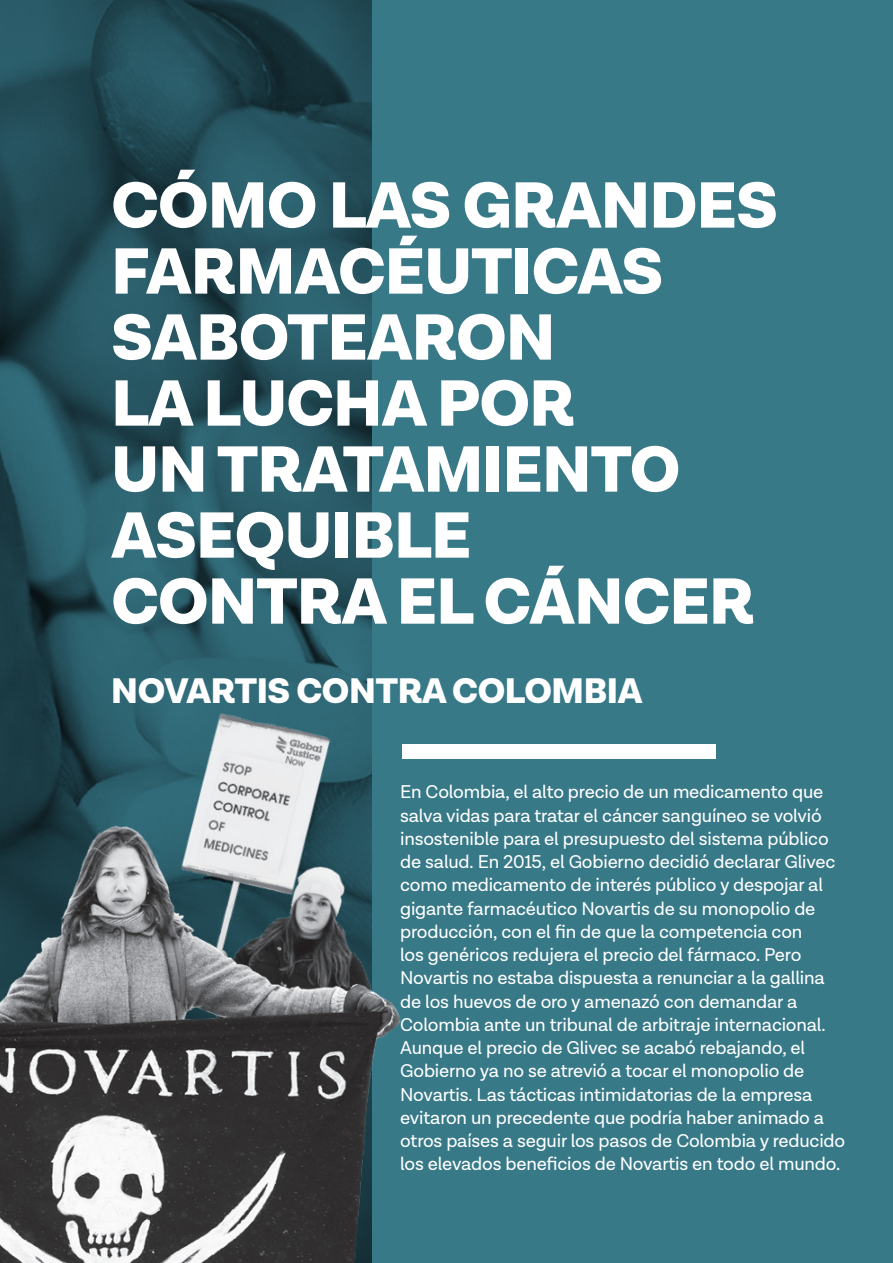
<style>
.page{position:relative;width:893px;height:1263px;background:#387988}
.page>*{position:absolute;margin:0;border:0;box-sizing:border-box;transform-origin:0 0}
.t1{font:900 66px/66px "Lota Grotesque";letter-spacing:-.01em;color:#fff}
.t2{font:900 36px "Lota Grotesque";letter-spacing:-.01em;color:#fff}
.t3{font:18.75px/23.2px "Lota Grotesque";letter-spacing:-.01em;color:#fff}
</style>
<div class="page">
<svg style="left:0;top:0;width:371px;height:208px;background:#214a55"></svg>
<img style="left:0;top:208px;width:716px;height:1055px">
<div style="left:402px;top:744px;width:313px;height:15px;background:#fff"></div>
<p class="t1" style="left:111px;top:175px;width:668px">CÓMO LAS GRANDES<br>FARMACÉUTICAS<br>SABOTEARON</p>
<p class="t1" style="left:111px;top:373px;width:465px">LA LUCHA POR</p>
<p class="t1" style="left:111px;top:439px;width:570px">UN TRATAMIENTO<br>ASEQUIBLE</p>
<p class="t1" style="left:111px;top:571px;width:645px">CONTRA EL CÁNCER</p>
<p class="t2" style="left:111px;top:669px;width:533px">NOVARTIS CONTRA COLOMBIA</p>
<p class="t3" style="left:400px;top:781px;width:446px">En Colombia, el alto precio de un medicamento que salva vidas para tratar el cáncer sanguíneo se volvió insostenible para el presupuesto del sistema público de salud. En 2015, el Gobierno decidió declarar Glivec como medicamento de interés público y despojar al gigante farmacéutico Novartis de su monopolio de producción, con el fin de que la competencia con<br>los genéricos redujera el precio del fármaco. Pero Novartis no estaba dispuesta a renunciar a la gallina de los huevos de oro y amenazó con demandar a Colombia ante un tribunal de arbitraje internacional.<br>Aunque el precio de Glivec se acabó rebajando, el Gobierno ya no se atrevió a tocar el monopolio de Novartis. Las tácticas intimidatorias de la empresa evitaron un precedente que podría haber animado a otros países a seguir los pasos de Colombia y reducido los elevados beneficios de Novartis en todo el mundo.</p>
</div>
